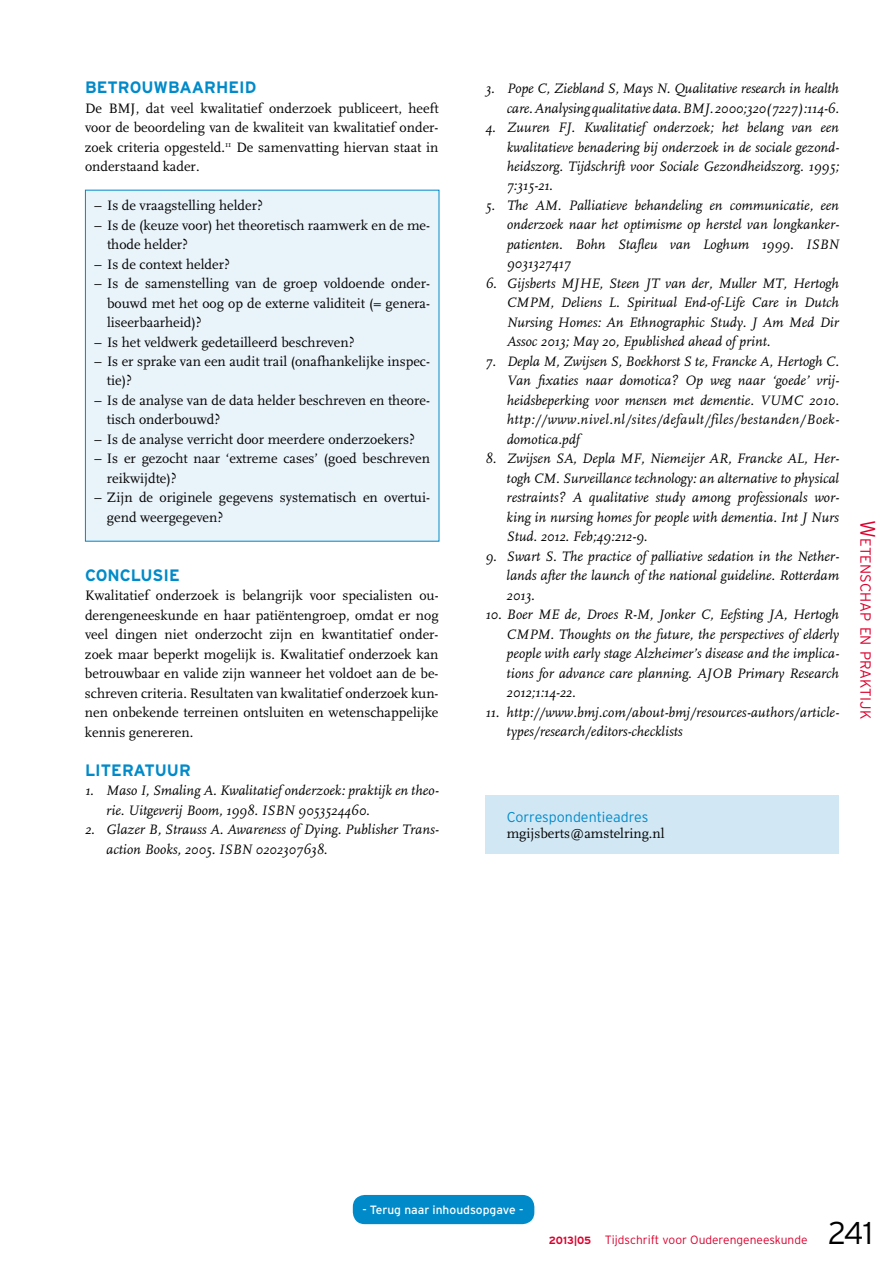
<style>
.page{position:relative;width:893px;height:1263px;background:#fff}
.page>*{position:absolute;margin:0;border:0;box-sizing:border-box;transform-origin:0 0}
.t1{font:300 31.5px "Interstate";color:#000}
.t2{font:700 16.5px "Interstate";color:#008ac9}
.t3{font:300 14.7px "Interstate";color:#dc002e}
.t4{font:italic 14.25px/19.5px "FF Scala";color:#000;text-align:justify}
.t5{font:14.25px/19.5px "FF Scala";color:#000}
.t6{font:300 14.25px "Interstate";color:#008ac9}
.t7{font:300 12px "Interstate";color:#dc002e}
.t8{font:12px "Interstate";color:#fff}
.s1{font-size:21px}
.s2{font-weight:700;font-size:10.5px}
</style>
<div class="page">
<div style="left:353px;top:1195px;width:181px;height:29px;background:#008ac9;border-radius:12px"></div>
<div style="left:485px;top:795px;width:354px;height:59px;background:#d1e7f4"></div>
<div style="left:85px;top:190px;width:354px;height:351px;background:#e9f3fa"></div>
<p class="t2" style="left:85px;top:78px;width:170px">BETROUWBAARHEID</p>
<p class="t5" style="left:85px;top:98px;width:355px;text-align:justify">De BMJ, dat veel kwalitatief onderzoek publiceert, heeft voor de beoordeling van de kwaliteit van kwalitatief onder&shy;zoek criteria opgesteld.<sup>11</sup> De samenvatting hiervan staat in onderstaand kader.</p>
<p class="t5" style="left:94px;top:196px;width:170px">– Is de vraagstelling helder?</p>
<p class="t5" style="left:107px;top:215px;width:325px;text-indent:-13px">– Is de (keuze voor) het theoretisch raamwerk en de me&shy;thode helder?</p>
<p class="t5" style="left:94px;top:254px;width:137px">– Is de context helder?</p>
<p class="t5" style="left:107px;top:274px;width:325px;text-align:justify;text-indent:-13px">– Is de samenstelling van de groep voldoende onder&shy;bouwd met het oog op de externe validiteit (= genera&shy;liseerbaarheid)?</p>
<p class="t5" style="left:94px;top:332px;width:262px">– Is het veldwerk gedetailleerd beschreven?</p>
<p class="t5" style="left:107px;top:352px;width:325px;text-indent:-13px">– Is er sprake van een audit trail (onafhankelijke inspec&shy;tie)?</p>
<p class="t5" style="left:107px;top:391px;width:325px;text-indent:-13px">– Is de analyse van de data helder beschreven en theore&shy;tisch onderbouwd?</p>
<p class="t5" style="left:94px;top:430px;width:322px">– Is de analyse verricht door meerdere onderzoekers?</p>
<p class="t5" style="left:107px;top:449px;width:325px;text-indent:-13px">– Is er gezocht naar ‘extreme cases’ (goed beschreven reikwijdte)?</p>
<p class="t5" style="left:107px;top:488px;width:325px;text-indent:-13px">– Zijn de originele gegevens systematisch en overtui&shy;gend weergegeven?</p>
<p class="t2" style="left:85px;top:565px;width:94px">CONCLUSIE</p>
<p class="t5" style="left:85px;top:586px;width:355px;text-align:justify">Kwalitatief onderzoek is belangrijk voor specialisten ou&shy;derengeneeskunde en haar patiëntengroep, omdat er nog veel dingen niet onderzocht zijn en kwantitatief onder&shy;zoek maar beperkt mogelijk is. Kwalitatief onderzoek kan betrouwbaar en valide zijn wanneer het voldoet aan de be&shy;schreven criteria. Resultaten van kwalitatief onderzoek kun&shy;nen onbekende terreinen ontsluiten en wetenschappelijke kennis genereren.</p>
<p class="t2" style="left:85px;top:760px;width:105px">LITERATUUR</p>
<p class="t4" style="left:106px;top:781px;width:334px;text-indent:-21px">1. Maso I, Smaling A. Kwalitatief onderzoek: praktijk en theo&shy;rie. Uitgeverij Boom, 1998. ISBN 9053524460.</p>
<p class="t4" style="left:106px;top:820px;width:334px;text-indent:-21px">2. Glazer B, Strauss A. Awareness of Dying. Publisher Trans&shy;action Books, 2005. ISBN 0202307638.</p>
<p class="t4" style="left:485px;top:79px;width:355px;text-align:right">3. Pope C, Ziebland S, Mays N. Qualitative research in health care. Analysing qualitative data. BMJ. 2000;320(7227):114‑6.</p>
<p class="t4" style="left:507px;top:118px;width:334px;text-indent:-21px">4. Zuuren FJ. Kwalitatief onderzoek; het belang van een kwalitatieve benadering bij onderzoek in de sociale gezond&shy;heidszorg. Tijdschrift voor Sociale Gezondheidszorg. 1995; 7:315‑21.</p>
<p class="t4" style="left:507px;top:196px;width:334px;text-indent:-21px">5. The AM. Palliatieve behandeling en communicatie, een onderzoek naar het optimisme op herstel van longkanker&shy;patienten. Bohn Stafleu van Loghum 1999. ISBN 9031327417</p>
<p class="t4" style="left:507px;top:274px;width:334px;text-indent:-21px">6. Gijsberts MJHE, Steen JT van der, Muller MT, Hertogh CMPM, Deliens L. Spiritual End-of-Life Care in Dutch Nursing Homes: An Ethnographic Study. J Am Med Dir Assoc 2013; May 20, Epublished ahead of print.</p>
<p class="t4" style="left:507px;top:352px;width:334px;text-indent:-21px">7. Depla M, Zwijsen S, Boekhorst S te, Francke A, Hertogh C.<br>Van fixaties naar domotica? Op weg naar ‘goede’ vrij&shy;heidsbeperking voor mensen met dementie. VUMC 2010. http://www.nivel.nl/sites/default/files/bestanden/Boek&shy;domotica.pdf</p>
<p class="t4" style="left:507px;top:449px;width:334px;text-indent:-21px">8. Zwijsen SA, Depla MF, Niemeijer AR, Francke AL, Her&shy;togh CM. Surveillance technology: an alternative to physical restraints? A qualitative study among professionals wor&shy;king in nursing homes for people with dementia. Int J Nurs Stud. 2012. Feb;49:212-9.</p>
<p class="t4" style="left:507px;top:547px;width:334px;text-indent:-21px">9. Swart S. The practice of palliative sedation in the Nether&shy;lands after the launch of the national guideline. Rotterdam 2013.</p>
<p class="t4" style="left:507px;top:605px;width:334px;text-indent:-21px">10. Boer ME de, Droes R-M, Jonker C, Eefsting JA, Hertogh CMPM. Thoughts on the future, the perspectives of elderly people with early stage Alzheimer’s disease and the implica&shy;tions for advance care planning. AJOB Primary Research 2012;1:14-22.</p>
<p class="t4" style="left:507px;top:703px;width:334px;text-indent:-21px">11. http://www.bmj.com/about-bmj/resources-authors/article&shy;types/research/editors-checklists</p>
<p class="t3" style="left:874px;top:520px;width:200px;rotate:90deg"><span class="s1">W</span>etenschap en praktijk</p>
<p class="t6" style="left:507px;top:809px;width:143px">Correspondentieadres</p>
<p class="t5" style="left:507px;top:824px;width:159px">mgijsberts@amstelring.nl</p>
<p class="t8" style="left:362px;top:1203px;width:162px">- Terug naar inhoudsopgave -</p>
<p class="t7" style="left:549px;top:1233px;width:260px"><span class="s2">2013|05</span> Tijdschrift voor Ouderengeneeskunde</p>
<h1 class="t1" style="left:828px;top:1215px;width:46px">241</h1>
</div>
